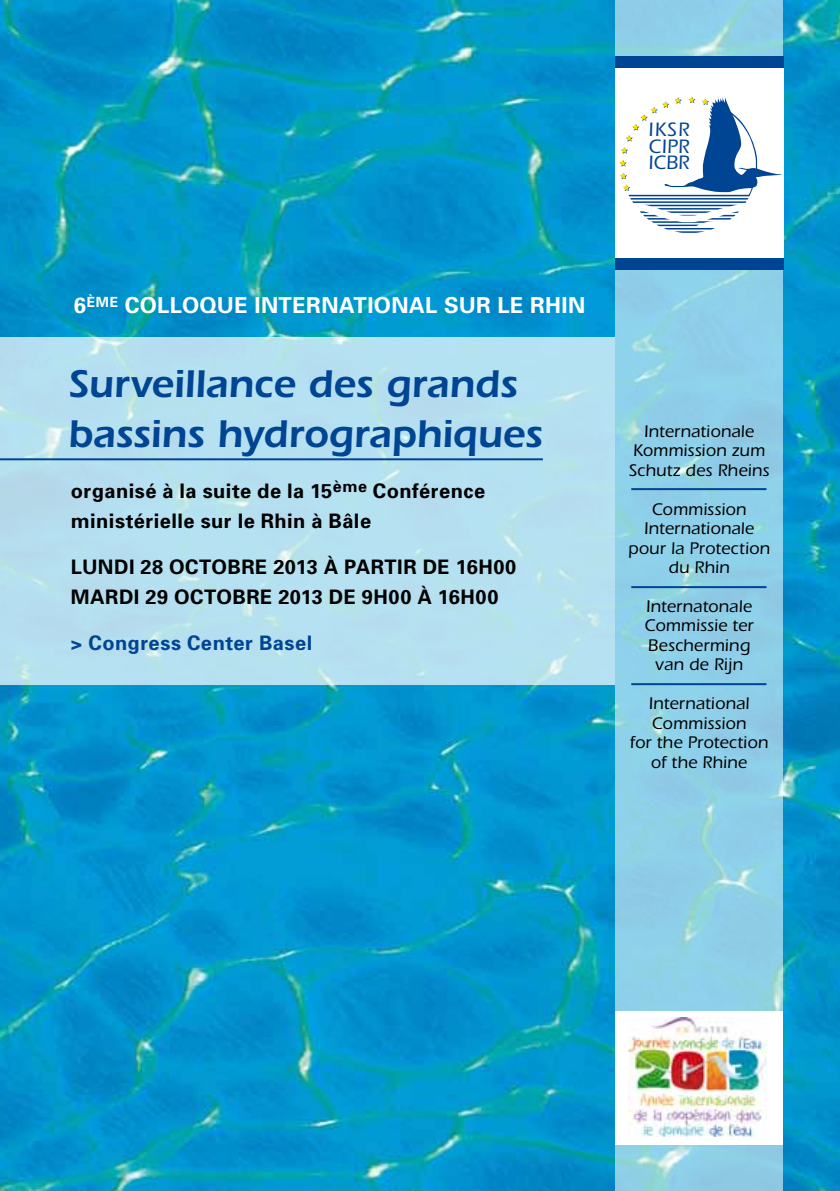
<style>
.page{position:relative;width:840px;height:1191px;background:#fff}
.page>*{position:absolute;margin:0;border:0;box-sizing:border-box;transform-origin:0 0}
.t1{font:600 40px/50px "Itc Eras";letter-spacing:-.005em;color:#004494}
.t2{font:700 22px "Univers";letter-spacing:.015em;color:#fff}
.t3{font:500 20.2px/16.6px "Itc Eras";letter-spacing:.02em;color:#004494;text-align:justify}
.t4{font:700 20px/30px "Univers";letter-spacing:.025em;color:#000}
.t5{font:700 20px "Univers";color:#004494}
.t6{font:500 17.4px/19.4px "Itc Eras";letter-spacing:.01em;color:#000;text-align:center}
</style>
<div class="page">
<img style="left:0;top:0;width:839px;height:1191px">
<div style="left:0;top:337px;width:615px;height:348px;background:#b5e1f1"></div>
<hr style="left:0;top:458px;width:542px;height:2px;background:#004494">
<svg style="left:615px;top:0;width:167px;height:1191px;background:#8fcfe7"></svg>
<div style="left:614px;top:57px;width:168px;height:209px;background:#fff"></div>
<svg style="left:619px;top:96px;width:162px;height:137px"></svg>
<div style="left:614px;top:57px;width:168px;height:11px;background:#004494"></div>
<div style="left:614px;top:258px;width:168px;height:11px;background:#004494"></div>
<hr style="left:631px;top:488px;width:135px;height:2px;background:#004494">
<hr style="left:631px;top:586px;width:135px;height:2px;background:#004494">
<hr style="left:631px;top:683px;width:135px;height:2px;background:#004494">
<div style="left:615px;top:1011px;width:167px;height:133px;background:#fff"></div>
<img style="left:628px;top:1017px;width:137px;height:119px">
<p class="t3" style="left:648px;top:121px;width:42px">IKSR CIPR ICBR</p>
<p class="t2" style="left:74px;top:292px;width:513px">6<sup>ème</sup> colloque international sur le Rhin</p>
<h1 class="t1" style="left:68px;top:359px;width:476px">Surveillance des grands bassins hydrographiques</h1>
<p class="t4" style="left:71px;top:476px;width:415px">organisé à la suite de la 15<sup>ème</sup> Conférence ministérielle sur le Rhin à Bâle</p>
<p class="t4" style="left:71px;top:552px;width:446px">lundi 28 octobre 2013 à partir de 16h00 mardi 29 octobre 2013 de 9h00 à 16h00</p>
<p class="t5" style="left:71px;top:631px;width:243px">&gt; Congress Center Basel</p>
<p class="t6" style="left:628px;top:421px;width:142px">Internationale<br>Kommission zum<br>Schutz des Rheins</p>
<p class="t6" style="left:628px;top:499px;width:143px">Commission<br>Internationale pour la Protection du Rhin</p>
<p class="t6" style="left:644px;top:596px;width:111px">Internatonale<br>Commissie ter<br>Bescherming van de Rijn</p>
<p class="t6" style="left:629px;top:694px;width:140px">International<br>Commission<br>for the Protection of the Rhine</p>
</div>
